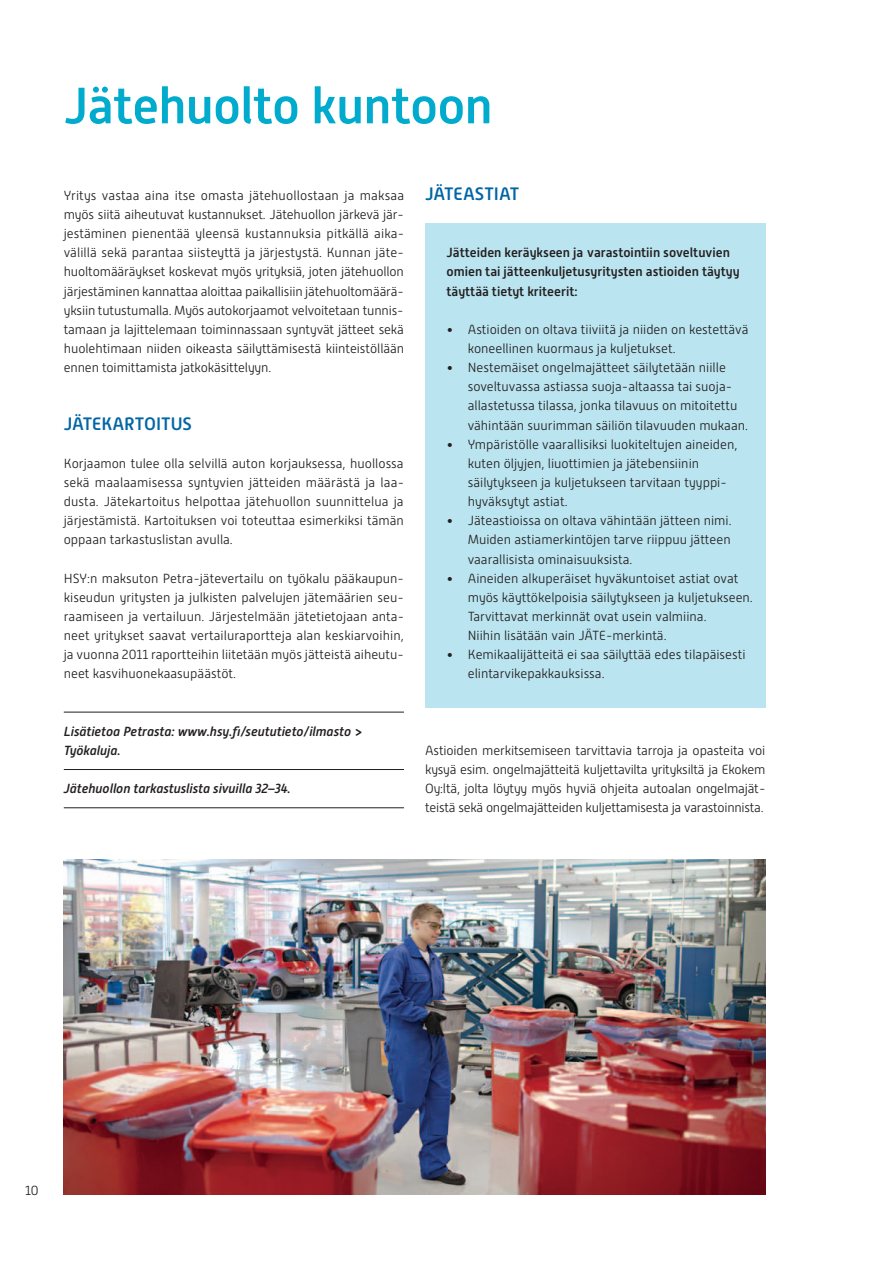
<style>
.page{position:relative;width:893px;height:1263px;background:#fff}
.page>*{position:absolute;margin:0;border:0;box-sizing:border-box;transform-origin:0 0}
.t1{font:500 51px "Alwyn New";letter-spacing:-.015em;color:#00abcd}
.t2{font:500 18px "Alwyn New";color:#0066a5}
.t3{font:300 13.2px/19.2px "Alwyn New";color:#231f20;text-align:justify}
.t4{font:500 13.2px/19.2px "Alwyn New";color:#231f20}
.t5{font:italic 500 13.2px/19.2px "Alwyn New";color:#231f20}
</style>
<div class="page">
<hr style="left:64px;top:712px;width:340px;height:1px;background:#231f20">
<hr style="left:64px;top:769px;width:340px;height:1px;background:#231f20">
<hr style="left:64px;top:807px;width:340px;height:1px;background:#231f20">
<img style="left:64px;top:859px;width:701px;height:336px">
<div style="left:425px;top:223px;width:340px;height:485px;background:#bae4ef"></div>
<h1 class="t1" style="left:64px;top:77px;width:430px">Jätehuolto kuntoon</h1>
<p class="t3" style="left:64px;top:186px;width:342px">Yritys vastaa aina itse omasta jätehuollostaan ja maksaa myös siitä aiheutuvat kustannukset. Jätehuollon järkevä jär&shy;jestäminen pienentää yleensä kustannuksia pitkällä aika&shy;välillä sekä parantaa siisteyttä ja järjestystä. Kunnan jäte&shy;huoltomääräykset koskevat myös yrityksiä, joten jätehuollon järjestäminen kannattaa aloittaa paikallisiin jätehuoltomäärä&shy;yksiin tutustumalla. Myös autokorjaamot velvoitetaan tunnis&shy;tamaan ja lajittelemaan toiminnassaan syntyvät jätteet sekä huolehtimaan niiden oikeasta säilyttämisestä kiinteistöllään ennen toimittamista jatkokäsittelyyn.</p>
<h2 class="t2" style="left:64px;top:413px;width:20px">Jätekartoitus</h2>
<p class="t3" style="left:64px;top:454px;width:342px">Korjaamon tulee olla selvillä auton korjauksessa, huollossa sekä maalaamisessa syntyvien jätteiden määrästä ja laa&shy;dusta. Jätekartoitus helpottaa jätehuollon suunnittelua ja järjestämistä. Kartoituksen voi toteuttaa esimerkiksi tämän oppaan tarkastuslistan avulla.</p>
<p class="t3" style="left:64px;top:568px;width:342px">HSY:n maksuton Petra-jätevertailu on työkalu pääkaupun&shy;kiseudun yritysten ja julkisten palvelujen jätemäärien seu&shy;raamiseen ja vertailuun. Järjestelmään jätetietojaan anta&shy;neet yritykset saavat vertailuraportteja alan keskiarvoihin, ja vuonna 2011 raportteihin liitetään myös jätteistä aiheutu&shy;neet kasvihuonekaasupäästöt.</p>
<p class="t5" style="left:64px;top:722px;width:300px">Lisätietoa Petrasta: www.hsy.fi/seututieto/ilmasto &gt;<br>Työkaluja.</p>
<p class="t5" style="left:64px;top:779px;width:228px">Jätehuollon tarkastuslista sivuilla 32–34.</p>
<h2 class="t2" style="left:425px;top:183px;width:19px">Jäteastiat</h2>
<p class="t4" style="left:446px;top:243px;width:295px">Jätteiden keräykseen ja varastointiin soveltuvien omien tai jätteenkuljetusyritysten astioiden täytyy täyttää tietyt kriteerit:</p>
<p class="t3" style="left:468px;top:320px;width:282px;text-indent:-21px">• Astioiden on oltava tiiviitä ja niiden on kestettävä koneellinen kuormaus ja kuljetukset.</p>
<p class="t3" style="left:468px;top:358px;width:282px;text-align:left;text-indent:-21px">• Nestemäiset ongelmajätteet säilytetään niille soveltuvassa astiassa suoja-altaassa tai suoja&shy;allastetussa tilassa, jonka tilavuus on mitoitettu vähintään suurimman säiliön tilavuuden mukaan.</p>
<p class="t3" style="left:468px;top:435px;width:271px;text-align:left;text-indent:-21px">• Ympäristölle vaarallisiksi luokiteltujen aineiden, kuten öljyjen, liuottimien ja jätebensiinin säilytykseen ja kuljetukseen tarvitaan tyyppi&shy;hyväksytyt astiat.</p>
<p class="t3" style="left:468px;top:511px;width:265px;text-indent:-21px">• Jäteastioissa on oltava vähintään jätteen nimi.<br>Muiden astiamerkintöjen tarve riippuu jätteen vaarallisista ominaisuuksista.</p>
<p class="t3" style="left:468px;top:569px;width:287px;text-align:left;text-indent:-21px">• Aineiden alkuperäiset hyväkuntoiset astiat ovat myös käyttökelpoisia säilytykseen ja kuljetukseen.<br>Tarvittavat merkinnät ovat usein valmiina.<br>Niihin lisätään vain JÄTE-merkintä.</p>
<p class="t3" style="left:468px;top:645px;width:279px;text-indent:-21px">• Kemikaalijätteitä ei saa säilyttää edes tilapäisesti elintarvikepakkauksissa.</p>
<p class="t3" style="left:425px;top:741px;width:342px">Astioiden merkitsemiseen tarvittavia tarroja ja opasteita voi kysyä esim. ongelmajätteitä kuljettavilta yrityksiltä ja Ekokem Oy:ltä, jolta löytyy myös hyviä ohjeita autoalan ongelmajät&shy;teistä sekä ongelmajätteiden kuljettamisesta ja varastoinnista.</p>
<p class="t3" style="left:25px;top:1181px;width:15px">10</p>
</div>
